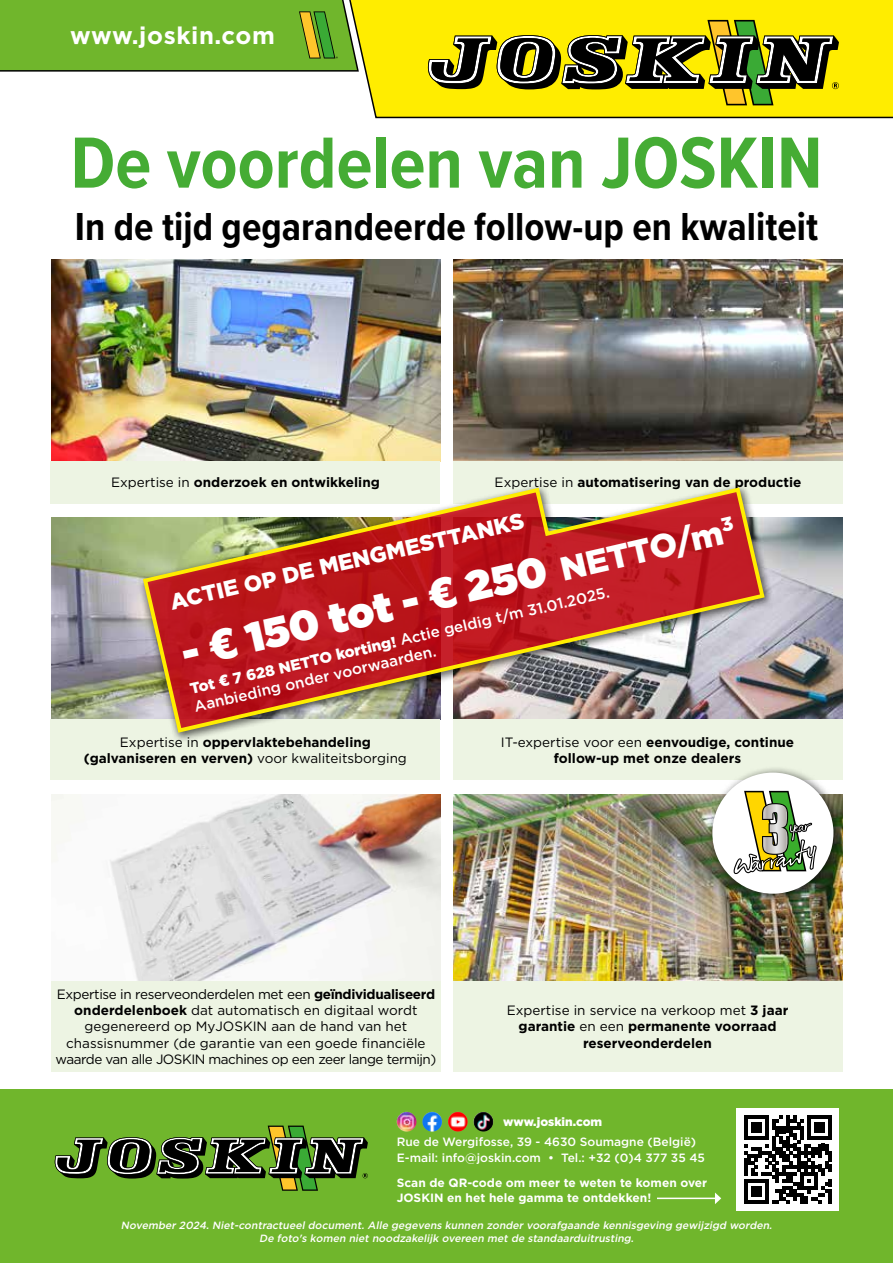
<style>
.page{position:relative;width:893px;height:1263px;background:#fff}
.page>*{position:absolute;margin:0;border:0;box-sizing:border-box;transform-origin:0 0}
.t1{font:700 75px "Proxima Nova Cond";color:#45ac34}
.t2{font:41.7px "Gotham Ultra";color:#fff}
.t3{font:700 40.5px "Proxima Nova Cond";color:#000}
.t4{font:700 24px "Gotham";letter-spacing:.025em;color:#fff}
.t5{font:900 22.2px "Gotham";color:#fff}
.t6{font:500 15.3px/18.3px "Gotham";color:#fff}
.t7{font:700 13.5px/16.2px "Gotham";color:#000;text-align:center}
.t8{font:13.5px/16.2px "Gotham";letter-spacing:-.005em;color:#000;text-align:center}
.t9{font:500 12px/16.5px "Gotham";color:#fff}
.t10{font:700 12px/14.4px "Gotham";color:#fff}
.t11{font:900 12px "Gotham";color:#fff}
.t12{font:italic 500 10.5px/12.6px "Gotham";color:#fff;text-align:center}
.s1{font-weight:400}
.s2{font-family:"Arial";font-weight:900}
.s3{font-family:"Gotham";font-weight:900;font-size:33.3px}
.s4{font-weight:900}
.s5{font-weight:700}
</style>
<div class="page">
<svg style="left:360px;top:0;width:533px;height:119px;background:#f6e608"></svg>
<svg style="left:428px;top:20px;width:411px;height:85px;background:#97911d"></svg>
<svg style="left:0;top:0;width:360px;height:72px;background:#70b12e"></svg>
<div style="left:0;top:1089px;width:893px;height:174px;background:#70b62c"></div>
<img style="left:51px;top:518px;width:87px;height:201px">
<img style="left:453px;top:259px;width:389px;height:202px">
<img style="left:453px;top:794px;width:389px;height:187px">
<img style="left:51px;top:259px;width:389px;height:202px">
<img style="left:52px;top:794px;width:389px;height:187px">
<img style="left:774px;top:518px;width:68px;height:201px">
<div style="left:51px;top:461px;width:389px;height:43px;background:#edf4e3"></div>
<div style="left:453px;top:719px;width:389px;height:61px;background:#edf4e3"></div>
<div style="left:453px;top:981px;width:389px;height:90px;background:#edf4e3"></div>
<div style="left:51px;top:981px;width:390px;height:90px;background:#edf4e3"></div>
<div style="left:453px;top:461px;width:390px;height:43px;background:#edf4e3"></div>
<div style="left:51px;top:719px;width:389px;height:61px;background:#edf4e3"></div>
<img style="left:397px;top:1112px;width:19px;height:19px;border-radius:10px">
<img style="left:473px;top:1112px;width:20px;height:19px;border-radius:10px">
<img style="left:422px;top:1112px;width:20px;height:19px;border-radius:10px">
<img style="left:448px;top:1112px;width:20px;height:19px;border-radius:10px">
<div style="left:737px;top:1108px;width:102px;height:103px;background:#fff"></div>
<svg style="left:744px;top:1115px;width:88px;height:89px"></svg>
<hr style="left:657px;top:1197px;width:59px;height:2px;background:#fff">
<svg style="left:715px;top:1192px;width:6px;height:12px"></svg>
<svg style="left:55px;top:1125px;width:313px;height:66px"></svg>
<div style="left:706px;top:766px;width:139px;height:139px;background:#000;opacity:.75"></div>
<div style="left:712px;top:773px;width:121px;height:121px;background:#fff;border-radius:50%"></div>
<svg style="left:733px;top:791px;width:84px;height:83px"></svg>
<div style="left:138px;top:483px;width:636px;height:260px;background:#000;opacity:.75"></div>
<img style="left:141px;top:485px;width:626px;height:250px">
<h3 class="t4" style="left:70px;top:21px;width:206px">www.joskin.com</h3>
<h1 class="t1" style="left:71px;top:107px;width:753px">De voordelen van JOSKIN</h1>
<h3 class="t3" style="left:75px;top:197px;width:745px">In de tijd gegarandeerde follow-up en kwaliteit</h3>
<p class="t7" style="left:111px;top:474px;width:270px"><span class="s1">Expertise in</span> onderzoek en ontwikkeling</p>
<p class="t7" style="left:495px;top:474px;width:308px"><span class="s1">Expertise in</span> automatisering van de productie</p>
<h3 class="t5" style="left:167px;top:590px;width:364px;rotate:-13deg">ACTIE OP DE MENGMESTTANKS</h3>
<h2 class="t2" style="left:177px;top:630px;width:568px;rotate:-13deg">- <span class="s2">€</span> 150 tot - <span class="s2">€</span> 250 <span class="s3">NETTO/m</span><sup>3</sup></h2>
<p class="t6" style="left:188px;top:679px;width:431px;rotate:-13deg"><span class="s4">Tot</span> <span class="s2">€</span> <span class="s4">7 628 NETTO korting!</span> Actie geldig t/m 31.01.2025.<br>Aanbieding onder voorwaarden.</p>
<p class="t7" style="left:84px;top:733px;width:324px"><span class="s1">Expertise in</span> oppervlaktebehandeling (galvaniseren en verven) <span class="s1">voor kwaliteitsborging</span></p>
<p class="t7" style="left:501px;top:733px;width:295px"><span class="s1">IT-expertise voor een</span> eenvoudige, continue follow-up met onze dealers</p>
<p class="t8" style="left:56px;top:986px;width:382px">Expertise in reserveonderdelen met een <span class="s5">geïndividualiseerd onderdelenboek</span> dat automatisch en digitaal wordt gegenereerd op MyJOSKIN aan de hand van het chassisnummer (de garantie van een goede financiële waarde van alle JOSKIN machines op een zeer lange termijn)</p>
<p class="t7" style="left:507px;top:1002px;width:283px"><span class="s1">Expertise in service na verkoop met</span> 3 jaar garantie <span class="s1">en een</span> permanente voorraad reserveonderdelen</p>
<p class="t11" style="left:503px;top:1115px;width:100px">www.joskin.com</p>
<p class="t9" style="left:397px;top:1133px;width:310px">Rue de Wergifosse, 39 - 4630 Soumagne (België)<br>E-mail: info@joskin.com • Tel.: +32 (0)4 377 35 45</p>
<p class="t10" style="left:397px;top:1176px;width:312px">Scan de QR-code om meer te weten te komen over<br>JOSKIN en het hele gamma te ontdekken!</p>
<p class="t12" style="left:121px;top:1219px;width:655px">November 2024. Niet-contractueel document. Alle gegevens kunnen zonder voorafgaande kennisgeving gewijzigd worden.<br>De foto's komen niet noodzakelijk overeen met de standaarduitrusting.</p>
</div>
